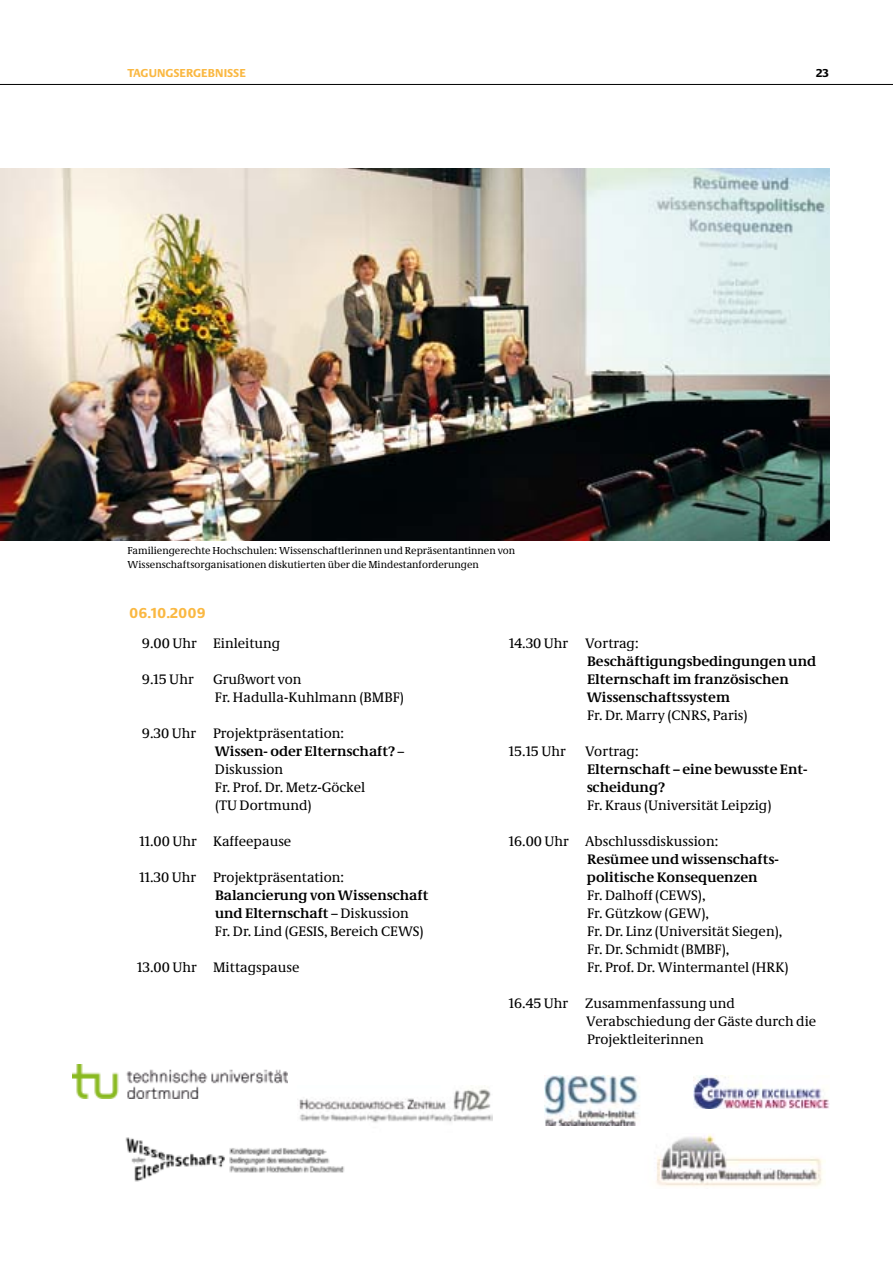
<style>
.page{position:relative;width:893px;height:1263px;background:#fff}
.page>*{position:absolute;margin:0;border:0;box-sizing:border-box;transform-origin:0 0}
.t1{font:700 15px "Neue Praxis";color:#fab842}
.t2{font:14.25px/18px "Neue Demos";color:#000}
.t3{font:700 14.25px/18px "Neue Demos";color:#000}
.t4{font:700 12px "Neue Praxis";letter-spacing:.005em;color:#fab842}
.t5{font:700 12px "Neue Praxis";color:#000}
.t6{font:10.5px/13.5px "Neue Demos";color:#000}
.s1{font-weight:700}
.s2{font-weight:400}
</style>
<div class="page">
<hr style="left:0;top:84px;width:893px;height:1px;background:#000">
<img style="left:544px;top:1075px;width:96px;height:50px">
<img style="left:73px;top:1064px;width:214px;height:35px">
<img style="left:693px;top:1075px;width:136px;height:33px">
<img style="left:299px;top:1085px;width:194px;height:38px">
<img style="left:656px;top:1134px;width:168px;height:53px">
<img style="left:125px;top:1137px;width:220px;height:45px">
<img style="left:0;top:168px;width:829px;height:372px">
<p class="t4" style="left:128px;top:66px;width:120px">TAGUNGSERGEBNISSE</p>
<p class="t5" style="left:816px;top:66px;width:14px">23</p>
<p class="t6" style="left:128px;top:544px;width:389px">Familiengerechte Hochschulen: Wissenschaftlerinnen und Repräsentantinnen von<br>Wissenschaftsorganisationen diskutierten über die Mindestanforderungen</p>
<p class="t1" style="left:129px;top:604px;width:78px">06.10.2009</p>
<p class="t2" style="left:142px;top:634px;width:140px">9.00 Uhr Einleitung</p>
<p class="t2" style="left:142px;top:670px;width:53px">9.15 Uhr</p>
<p class="t2" style="left:213px;top:670px;width:192px">Grußwort von<br>Fr. Hadulla-Kuhlmann (BMBF)</p>
<p class="t2" style="left:215px;top:724px;width:191px;text-indent:-73px">9.30 Uhr Projektpräsentation:<br><span class="s1">Wissen- oder Elternschaft?</span> –<br>Diskussion<br>Fr. Prof. Dr. Metz-Göckel<br>(TU Dortmund)</p>
<p class="t2" style="left:140px;top:832px;width:153px">11.00 Uhr Kaffeepause</p>
<p class="t2" style="left:215px;top:868px;width:215px;text-indent:-75px">11.30 Uhr Projektpräsentation:<br><span class="s1">Balancierung von Wissenschaft und Elternschaft</span> – Diskussion<br>Fr. Dr. Lind (GESIS, Bereich CEWS)</p>
<p class="t2" style="left:137px;top:958px;width:164px">13.00 Uhr Mittagspause</p>
<p class="t3" style="left:587px;top:634px;width:231px;text-indent:-78px"><span class="s2">14.30 Uhr Vortrag:<br></span>Beschäftigungsbedingungen und<br>Elternschaft im französischen<br>Wissenschaftssystem<br><span class="s2">Fr. Dr. Marry (CNRS, Paris)</span></p>
<p class="t2" style="left:509px;top:742px;width:58px">15.15 Uhr</p>
<p class="t3" style="left:585px;top:742px;width:224px"><span class="s2">Vortrag:<br></span>Elternschaft – eine bewusste Ent&shy;scheidung?<br><span class="s2">Fr. Kraus (Universität Leipzig)</span></p>
<p class="t2" style="left:587px;top:832px;width:203px;text-indent:-78px">16.00 Uhr Abschlussdiskussion:<br><span class="s1">Resümee und wissenschafts&shy;politische Konsequenzen<br></span>Fr. Dalhoff (CEWS),<br>Fr. Gützkow (GEW),<br>Fr. Dr. Linz (Universität Siegen),<br>Fr. Dr. Schmidt (BMBF),<br>Fr. Prof. Dr. Wintermantel (HRK)</p>
<p class="t2" style="left:586px;top:994px;width:231px;text-indent:-77px">16.45 Uhr Zusammenfassung und<br>Verabschiedung der Gäste durch die<br>Projektleiterinnen</p>
</div>
